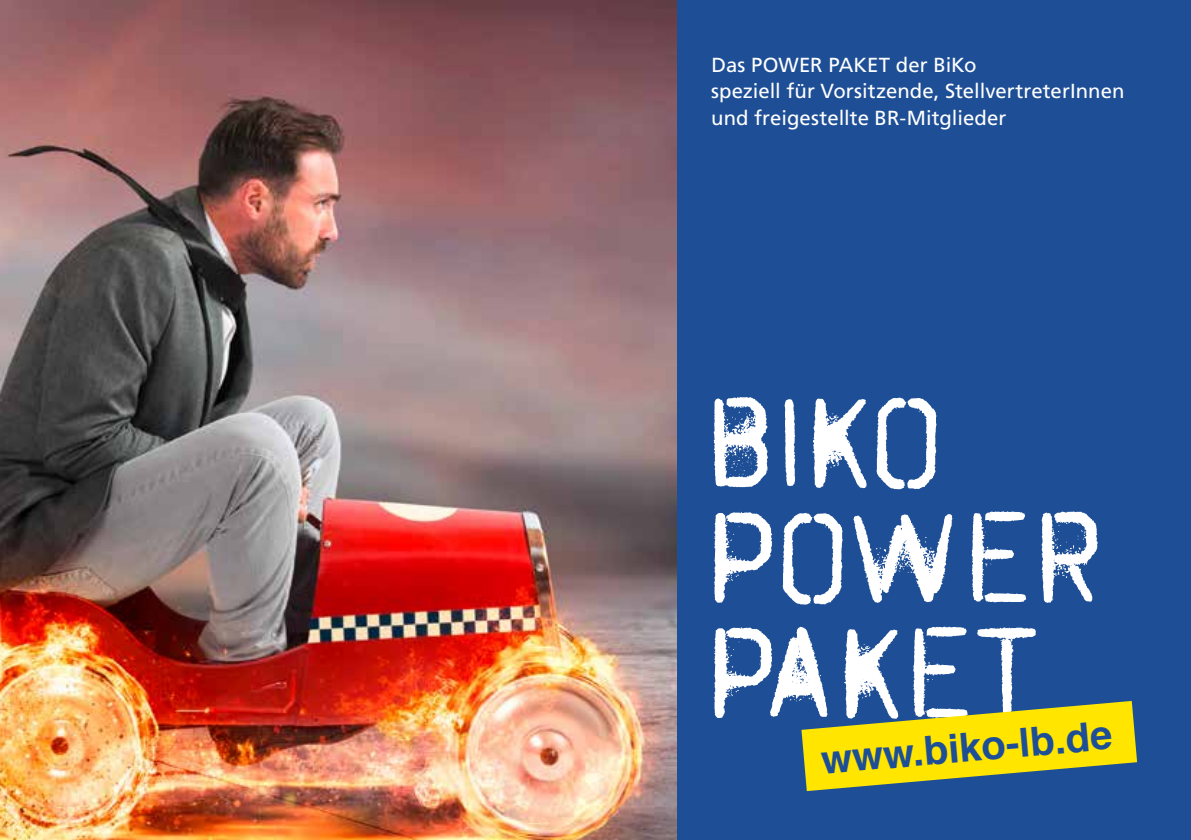
<style>
.page{position:relative;width:1191px;height:840px;background:#fff}
.page>*{position:absolute;margin:0;border:0;box-sizing:border-box;transform-origin:0 0}
.t1{font:130.2px/115.2px "Octin Spraypaint Free";letter-spacing:.03em;color:#fff}
.t2{font:700 40px "Helvetica";color:#1e4f96}
.t3{font:20.4px/26.4px "Frutiger";color:#fff}
</style>
<div class="page">
<div style="left:0;top:0;width:1191px;height:839px;background:#1e4f96"></div>
<svg style="left:801px;top:701px;width:336px;height:89px"></svg>
<img style="left:0;top:0;width:677px;height:839px">
<p class="t3" style="left:711px;top:52px;width:415px">Das POWER PAKET der BiKo<br>speziell für Vorsitzende, StellvertreterInnen und freigestellte BR-Mitglieder</p>
<h1 class="t1" style="left:706px;top:382px;width:395px">BIKO<br>POWER<br>PAKET</h1>
<h2 class="t2" style="left:818px;top:727px;width:293px;rotate:-5deg">www.biko-lb.de</h2>
</div>
